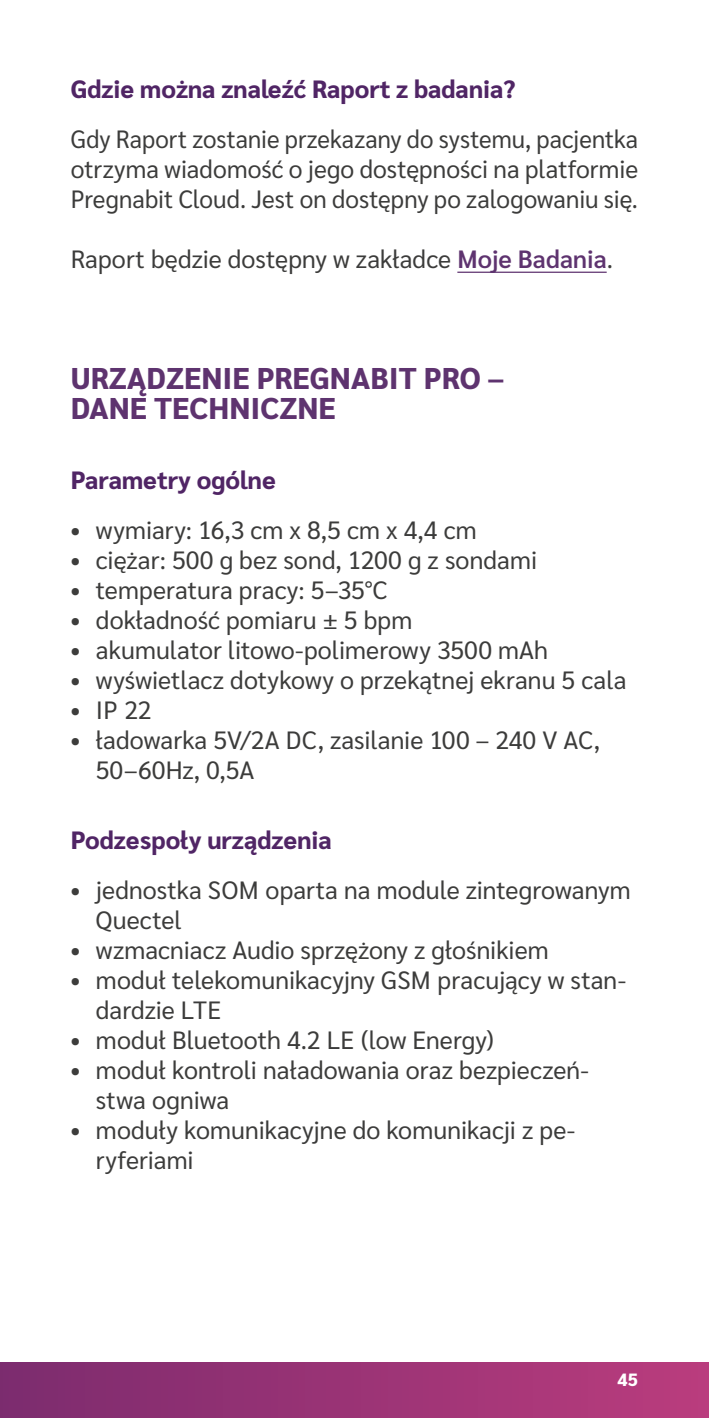
<style>
.page{position:relative;width:709px;height:1418px;background:#fff}
.page>*{position:absolute;margin:0;border:0;box-sizing:border-box;transform-origin:0 0}
.t1{font:800 30px/30px "Sarabun";color:#5e336f}
.p{font:25px/30px "Sarabun";letter-spacing:.005em;color:#3c3c3b}
.p-2{font:25px/30px "Sarabun";letter-spacing:.005em;color:#3c3c3b;text-align:justify;scale:.96 1}
.t2{font:800 25px "Sarabun";color:#502565}
.t3{font:800 17.75px "Sarabun";color:#fff}
.s1{font-weight:600;color:#5e336f}
.s2{font-weight:800}
</style>
<div class="page">
<div style="left:0;top:1361px;width:709px;height:56px;background:linear-gradient(to right,#7c2b6e,#ba3c7d)"></div>
<hr style="left:457px;top:271px;width:149px;height:2px;background:#5e336f">
<p class="t2" style="left:71px;top:75px;width:446px">Gdzie można znaleźć Raport z badania?</p>
<p class="p-2" style="left:71px;top:125px;width:592px">Gdy Raport zostanie przekazany do systemu, pacjentka otrzyma wiadomość o jego dostępności na platformie Pregnabit Cloud. Jest on dostępny po zalogowaniu się.</p>
<p class="p" style="left:71px;top:245px;width:543px">Raport będzie dostępny w zakładce <span class="s1">Moje Badania</span>.</p>
<p class="t1" style="left:71px;top:363px;width:434px">URZĄDZENIE PREGNABIT PRO –<br>DANE TECHNICZNE</p>
<p class="t2" style="left:71px;top:465px;width:206px">Parametry ogólne</p>
<p class="p" style="left:71px;top:515px;width:407px"><span class="s2">•</span> wymiary: 16,3 cm x 8,5 cm x 4,4 cm</p>
<p class="p" style="left:71px;top:545px;width:468px"><span class="s2">•</span> ciężar: 500 g bez sond, 1200 g z sondami</p>
<p class="p" style="left:71px;top:575px;width:318px"><span class="s2">•</span> temperatura pracy: 5–35°C</p>
<p class="p" style="left:71px;top:605px;width:343px"><span class="s2">•</span> dokładność pomiaru ± 5 bpm</p>
<p class="p" style="left:71px;top:635px;width:479px"><span class="s2">•</span> akumulator litowo-polimerowy 3500 mAh</p>
<p class="p" style="left:71px;top:665px;width:557px"><span class="s2">•</span> wyświetlacz dotykowy o przekątnej ekranu 5 cala</p>
<p class="p" style="left:71px;top:695px;width:82px"><span class="s2">•</span> IP 22</p>
<p class="p" style="left:96px;top:725px;width:506px;text-indent:-25px"><span class="s2">•</span> ładowarka 5V/2A DC, zasilanie 100 – 240 V AC,<br>50–60Hz, 0,5A</p>
<p class="t2" style="left:71px;top:825px;width:262px">Podzespoły urządzenia</p>
<p class="p" style="left:96px;top:875px;width:536px;text-indent:-25px"><span class="s2">•</span> jednostka SOM oparta na module zintegrowanym<br>Quectel</p>
<p class="p" style="left:71px;top:935px;width:479px"><span class="s2">•</span> wzmacniacz Audio sprzężony z głośnikiem</p>
<p class="p" style="left:96px;top:965px;width:532px;text-indent:-25px"><span class="s2">•</span> moduł telekomunikacyjny GSM pracujący w stan&shy;dardzie LTE</p>
<p class="p" style="left:71px;top:1025px;width:424px"><span class="s2">•</span> moduł Bluetooth 4.2 LE (low Energy)</p>
<p class="p" style="left:96px;top:1055px;width:495px;text-indent:-25px"><span class="s2">•</span> moduł kontroli naładowania oraz bezpieczeń&shy;stwa ogniwa</p>
<p class="p" style="left:96px;top:1115px;width:481px;text-indent:-25px"><span class="s2">•</span> moduły komunikacyjne do komunikacji z pe&shy;ryferiami</p>
<p class="t3" style="left:617px;top:1368px;width:22px">45</p>
</div>
